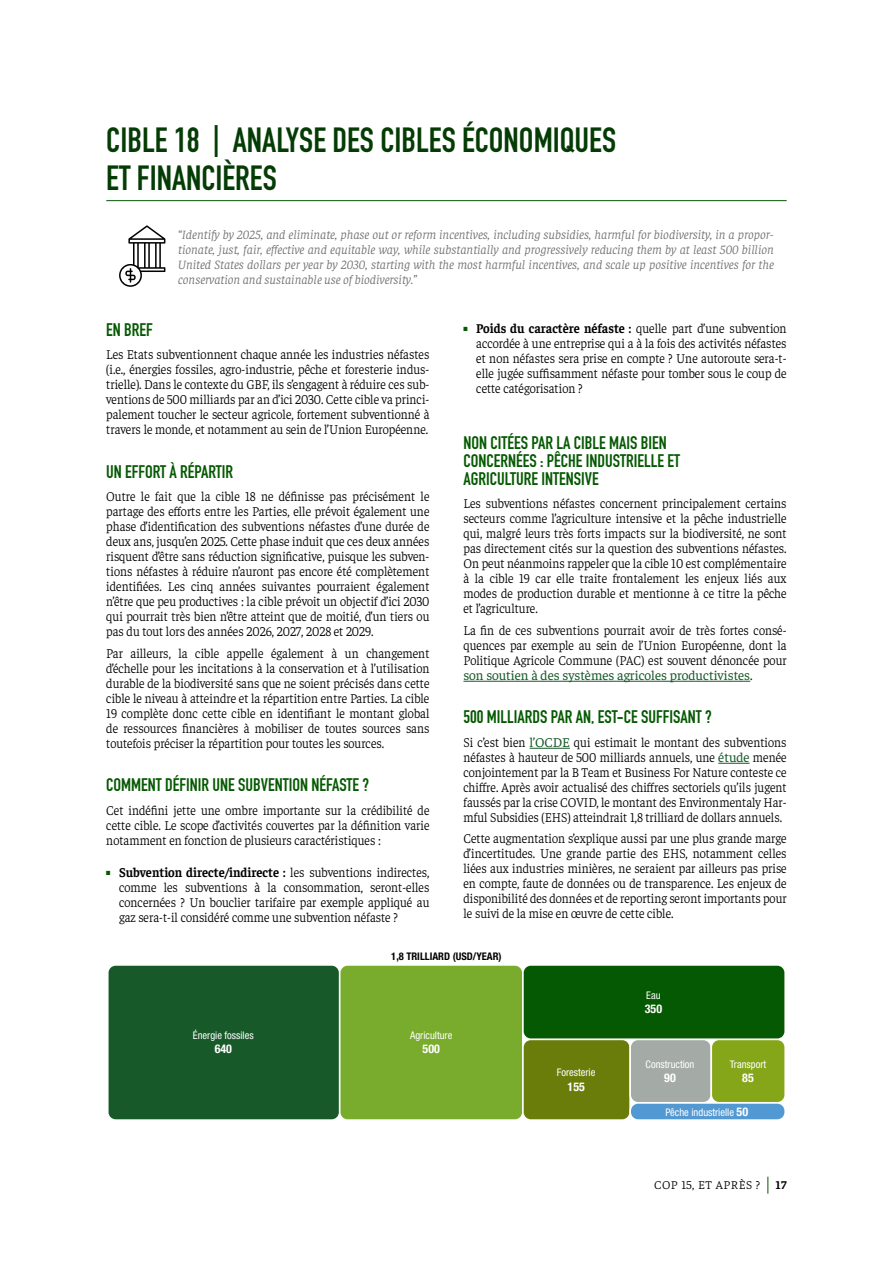
<style>
.page{position:relative;width:893px;height:1263px;background:#fff}
.page>*{position:absolute;margin:0;border:0;box-sizing:border-box;transform-origin:0 0}
.t1{font:34.5px/37.5px "DIN Engschrift Std";color:#053c05}
.t2{font:18px/18px "DIN Engschrift Std";color:#055902}
.t3{font:300 13.5px/15px "Faustina";color:#000;text-align:justify;scale:.92 1}
.t4{font:italic 300 12.75px/15px "Faustina";color:#706f6f;text-align:justify}
.t5{font:700 condensed 12px "Helvetica Neue LT Std";color:#fff}
.t6{font:300 12px "Faustina";letter-spacing:.05em;color:#000}
.t7{font:700 12px "Faustina";color:#000}
.t8{font:condensed 10.5px "Helvetica Neue LT Std";color:#fff}
.t9{font:700 condensed 10.5px "Helvetica Neue LT Std";color:#000}
.s1{font-size:44.85px}
.s2{color:#055902}
.s3{font-weight:700}
.s4{font-weight:400;color:#175929}
.s5{font-weight:700;font-size:12px}
</style>
<div class="page">
<svg style="left:767px;top:1177px;width:1px;height:17px"></svg>
<hr style="left:106px;top:200px;width:681px;height:1px;background:#055902">
<hr style="left:463px;top:681px;width:287px;height:1px;background:#175929">
<hr style="left:530px;top:748px;width:40px;height:1px;background:#175929">
<hr style="left:718px;top:763px;width:32px;height:1px;background:#175929">
<svg style="left:119px;top:225px;width:46px;height:62px"></svg>
<div style="left:108px;top:965px;width:232px;height:155px;background:#175929;border-radius:8px"></div>
<div style="left:107px;top:964px;width:233px;height:157px;border:2px solid #fff;border-radius:8px"></div>
<div style="left:340px;top:965px;width:183px;height:155px;background:#79ac2c;border-radius:8px"></div>
<div style="left:339px;top:964px;width:184px;height:157px;border:2px solid #fff;border-radius:8px"></div>
<div style="left:523px;top:1039px;width:107px;height:81px;background:#6a7d0a;border-radius:8px"></div>
<div style="left:522px;top:1039px;width:109px;height:82px;border:2px solid #fff;border-radius:8px"></div>
<div style="left:630px;top:1039px;width:81px;height:64px;background:#a4aba6;border-radius:8px"></div>
<div style="left:629px;top:1039px;width:83px;height:64px;border:2px solid #fff;border-radius:8px"></div>
<div style="left:711px;top:1039px;width:74px;height:64px;background:#85a618;border-radius:8px"></div>
<div style="left:711px;top:1039px;width:75px;height:64px;border:2px solid #fff;border-radius:8px"></div>
<div style="left:630px;top:1103px;width:155px;height:17px;background:#5299d3;border-radius:8px"></div>
<div style="left:629px;top:1102px;width:157px;height:19px;border:2px solid #fff;border-radius:8px"></div>
<div style="left:523px;top:965px;width:262px;height:74px;background:#055902;border-radius:8px"></div>
<div style="left:522px;top:964px;width:264px;height:76px;border:2px solid #fff;border-radius:8px"></div>
<h1 class="t1" style="left:106px;top:122px;width:511px">CIBLE 18 <span class="s1">I</span> ANALYSE DES CIBLES ÉCONOMIQUES<br>ET FINANCIÈRES</h1>
<p class="t4" style="left:178px;top:226px;width:597px">“Identify by 2025, and eliminate, phase out or reform incentives, including subsidies, harmful for biodiversity, in a propor&shy;tionate, just, fair, effective and equitable way, while substantially and progressively reducing them by at least 500 billion United States dollars per year by 2030, starting with the most harmful incentives, and scale up positive incentives for the conservation and sustainable use of biodiversity.”</p>
<h2 class="t2" style="left:106px;top:320px;width:48px">EN BREF</h2>
<p class="t3" style="left:106px;top:346px;width:353px">Les Etats subventionnent chaque année les industries néfastes (i.e., énergies fossiles, agro-industrie, pêche et foresterie indus&shy;trielle). Dans le contexte du GBF, ils s’engagent à réduire ces sub&shy;ventions de 500 milliards par an d’ici 2030. Cette cible va princi&shy;palement toucher le secteur agricole, fortement subventionné à travers le monde, et notamment au sein de l’Union Européenne.</p>
<h2 class="t2" style="left:106px;top:462px;width:128px">UN EFFORT À RÉPARTIR</h2>
<p class="t3" style="left:106px;top:488px;width:353px">Outre le fait que la cible 18 ne définisse pas précisément le partage des efforts entre les Parties, elle prévoit également une phase d’identification des subventions néfastes d’une durée de deux ans, jusqu’en 2025. Cette phase induit que ces deux années risquent d’être sans réduction significative, puisque les subven&shy;tions néfastes à réduire n’auront pas encore été complètement identifiées. Les cinq années suivantes pourraient également n’être que peu productives : la cible prévoit un objectif d’ici 2030 qui pourrait très bien n’être atteint que de moitié, d’un tiers ou pas du tout lors des années 2026, 2027, 2028 et 2029.</p>
<p class="t3" style="left:106px;top:645px;width:353px">Par ailleurs, la cible appelle également à un changement d’échelle pour les incitations à la conservation et à l’utilisation durable de la biodiversité sans que ne soient précisés dans cette cible le niveau à atteindre et la répartition entre Parties. La cible 19 complète donc cette cible en identifiant le montant global de ressources financières à mobiliser de toutes sources sans toutefois préciser la répartition pour toutes les sources.</p>
<h2 class="t2" style="left:106px;top:776px;width:264px">COMMENT DÉFINIR UNE SUBVENTION NÉFASTE ?</h2>
<p class="t3" style="left:106px;top:802px;width:353px">Cet indéfini jette une ombre importante sur la crédibilité de cette cible. Le scope d’activités couvertes par la définition varie notamment en fonction de plusieurs caractéristiques :</p>
<p class="t3" style="left:119px;top:864px;width:339px;text-indent:-13px"><span class="s2">■</span> <span class="s3">Subvention directe/indirecte :</span> les subventions indirectes, comme les subventions à la consommation, seront-elles concernées ? Un bouclier tarifaire par exemple appliqué au gaz sera-t-il considéré comme une subvention néfaste ?</p>
<p class="t3" style="left:476px;top:320px;width:339px;text-indent:-13px"><span class="s2">■</span> <span class="s3">Poids du caractère néfaste :</span> quelle part d’une subvention accordée à une entreprise qui a à la fois des activités néfastes et non néfastes sera prise en compte ? Une autoroute sera-t&shy;elle jugée suffisamment néfaste pour tomber sous le coup de cette catégorisation ?</p>
<h2 class="t2" style="left:463px;top:434px;width:218px">NON CITÉES PAR LA CIBLE MAIS BIEN<br>CONCERNÉES : PÊCHE INDUSTRIELLE ET<br>AGRICULTURE INTENSIVE</h2>
<p class="t3" style="left:463px;top:496px;width:353px">Les subventions néfastes concernent principalement certains secteurs comme l’agriculture intensive et la pêche industrielle qui, malgré leurs très forts impacts sur la biodiversité, ne sont pas directement cités sur la question des subventions néfastes.<br>On peut néanmoins rappeler que la cible 10 est complémentaire à la cible 19 car elle traite frontalement les enjeux liés aux modes de production durable et mentionne à ce titre la pêche et l’agriculture.</p>
<p class="t3" style="left:463px;top:622px;width:353px">La fin de ces subventions pourrait avoir de très fortes consé&shy;quences par exemple au sein de l’Union Européenne, dont la Politique Agricole Commune (PAC) est souvent dénoncée pour <span class="s4">son soutien à des systèmes agricoles productivistes</span>.</p>
<h2 class="t2" style="left:463px;top:708px;width:250px">500 MILLIARDS PAR AN, EST-CE SUFFISANT ?</h2>
<p class="t3" style="left:463px;top:734px;width:353px">Si c’est bien <span class="s4">l’OCDE</span> qui estimait le montant des subventions néfastes à hauteur de 500 milliards annuels, une <span class="s4">étude</span> menée conjointement par la B Team et Business For Nature conteste ce chiffre. Après avoir actualisé des chiffres sectoriels qu’ils jugent faussés par la crise COVID, le montant des Environmentaly Har&shy;mful Subsidies (EHS) atteindrait 1,8 trilliard de dollars annuels.</p>
<p class="t3" style="left:463px;top:830px;width:353px">Cette augmentation s’explique aussi par une plus grande marge d’incertitudes. Une grande partie des EHS, notamment celles liées aux industries minières, ne seraient par ailleurs pas prise en compte, faute de données ou de transparence. Les enjeux de disponibilité des données et de reporting seront importants pour le suivi de la mise en œuvre de cette cible.</p>
<p class="t8" style="left:193px;top:1029px;width:62px">Énergie fossiles</p>
<p class="t5" style="left:215px;top:1042px;width:19px">640</p>
<p class="t9" style="left:391px;top:949px;width:112px">1,8 TRILLIARD (USD/YEAR)</p>
<p class="t8" style="left:410px;top:1029px;width:44px">Agriculture</p>
<p class="t5" style="left:423px;top:1042px;width:19px">500</p>
<p class="t8" style="left:557px;top:1066px;width:40px">Foresterie</p>
<p class="t5" style="left:568px;top:1079px;width:19px">155</p>
<p class="t8" style="left:646px;top:989px;width:16px">Eau</p>
<p class="t5" style="left:645px;top:1001px;width:19px">350</p>
<p class="t8" style="left:646px;top:1058px;width:50px">Construction</p>
<p class="t5" style="left:664px;top:1070px;width:13px">90</p>
<p class="t8" style="left:730px;top:1058px;width:38px">Transport</p>
<p class="t5" style="left:742px;top:1070px;width:13px">85</p>
<p class="t8" style="left:665px;top:1106px;width:84px">Pêche industrielle <span class="s5">50</span></p>
<p class="t6" style="left:654px;top:1177px;width:108px">COP 15, ET APRÈS ?</p>
<p class="t7" style="left:775px;top:1177px;width:13px">17</p>
</div>
